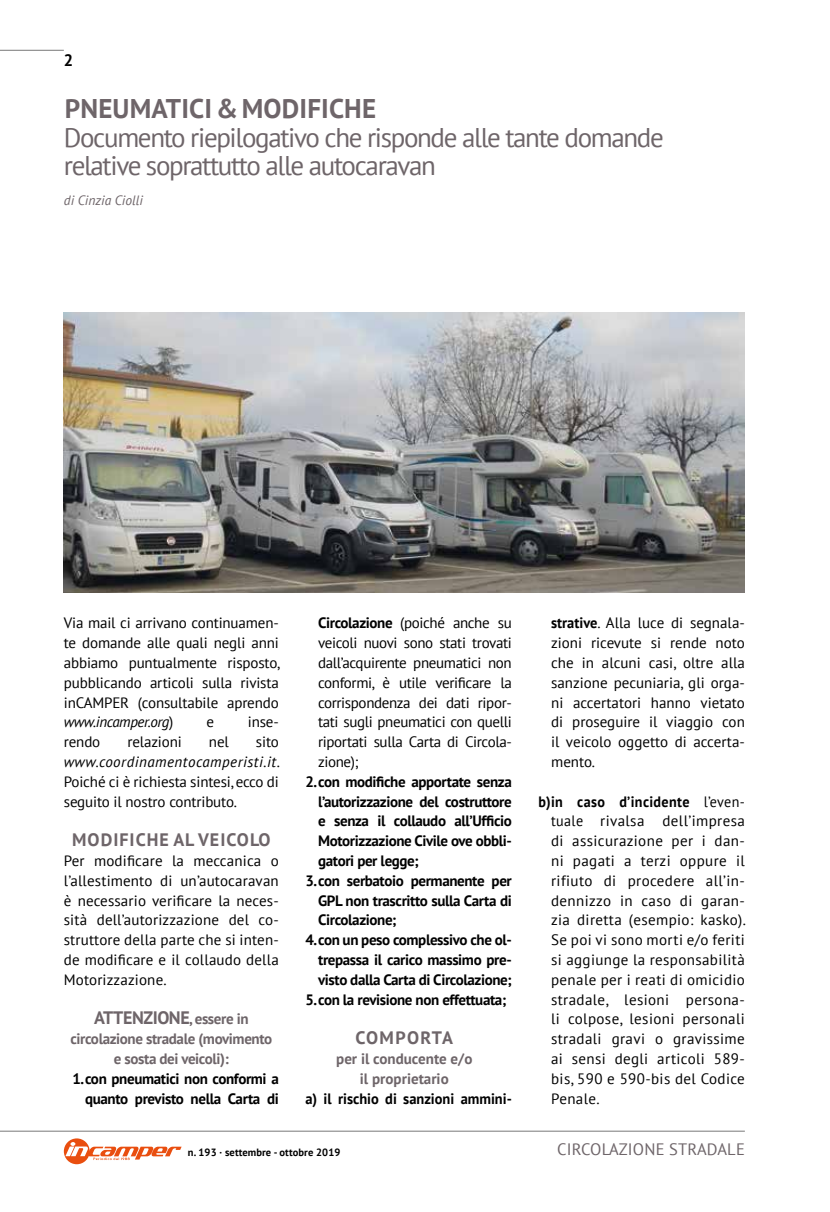
<style>
.page{position:relative;width:830px;height:1212px;background:#fff}
.page>*{position:absolute;margin:0;border:0;box-sizing:border-box;transform-origin:0 0}
.t1{font:27px/28.5px "PT Sans";letter-spacing:-.05em;color:#6e6569}
.t2{font:700 27px "PT Sans";letter-spacing:.005em;color:#6e6569}
.t3{font:700 18px "PT Sans";letter-spacing:.055em;color:#6e6569}
.t4{font:700 18px "PT Sans";letter-spacing:-.025em;color:#6e6569}
.t5{font:16.5px "PT Sans";letter-spacing:.01em;color:#6e6569}
.t6{font:700 16.5px "PT Sans";color:#000}
.t7{font:15px/19.8px "PT Sans";letter-spacing:-.01em;color:#000;text-align:justify}
.t8{font:15px/19.8px "PT Sans";letter-spacing:-.01em;color:#000;text-align:justify;scale:.94 1}
.t9{font:700 15px/19.8px "PT Sans";letter-spacing:-.025em;color:#000;text-align:right}
.t10{font:700 15px/19.8px "PT Sans";letter-spacing:-.025em;color:#6e6569;text-align:center}
.t11{font:700 15px/19.8px "PT Sans";color:#6e6569;text-align:center}
.t12{font:700 15px "PT Sans";color:#000;scale:.96 1}
.t13{font:italic 13.5px "PT Sans";color:#6e6569}
.t14{font:700 10.5px "PT Sans";letter-spacing:.01em;color:#000}
.s1{font-style:italic}
.s2{font-size:15px}
.s3{font-weight:700}
</style>
<div class="page">
<svg style="left:64px;top:1138px;width:26px;height:26px"></svg>
<svg style="left:65px;top:1142px;width:116px;height:18px"></svg>
<hr style="left:0;top:1130px;width:744px;height:2px;background:#878787">
<hr style="left:0;top:50px;width:64px;height:1px;background:#878787">
<img style="left:64px;top:313px;width:680px;height:279px">
<p class="t6" style="left:64px;top:50px;width:11px">2</p>
<h1 class="t2" style="left:65px;top:91px;width:312px">PNEUMATICI &amp; MODIFICHE</h1>
<h1 class="t1" style="left:64px;top:122px;width:601px">Documento riepilogativo che risponde alle tante domande relative soprattutto alle autocaravan</h1>
<p class="t13" style="left:64px;top:192px;width:81px">di Cinzia Ciolli</p>
<p class="t7" style="left:64px;top:613px;width:217px">Via mail ci arrivano continuamen&shy;te domande alle quali negli anni abbiamo puntualmente risposto, pubblicando articoli sulla rivista inCAMPER (consultabile aprendo <span class="s1">www.incamper.org</span>)</p>
<p class="t7" style="left:206px;top:712px;width:9px">e</p>
<p class="t7" style="left:248px;top:712px;width:32px">inse-</p>
<p class="t7" style="left:64px;top:731px;width:217px;text-indent:192px">sito <span class="s1">www.coordinamentocamperisti.it</span>.<br>Poiché ci è richiesta sintesi, ecco di seguito il nostro contributo.</p>
<p class="t3" style="left:72px;top:828px;width:200px">MODIFICHE AL VEICOLO</p>
<p class="t7" style="left:64px;top:850px;width:216px">Per modificare la meccanica o l’allestimento di un’autocaravan è necessario verificare la neces&shy;sità dell’autorizzazione del co&shy;struttore della parte che si inten&shy;de modificare e il collaudo della Motorizzazione.</p>
<p class="t4" style="left:94px;top:1006px;width:156px">ATTENZIONE<span class="s2">, essere in</span></p>
<p class="t10" style="left:70px;top:1029px;width:203px">circolazione stradale (movimento e sosta dei veicoli):</p>
<p class="t9" style="left:72px;top:1068px;width:208px">1.con pneumatici non conformi a quanto previsto nella Carta di</p>
<p class="t7" style="left:64px;top:731px;width:38px">rendo</p>
<p class="t7" style="left:127px;top:731px;width:56px">relazioni</p>
<p class="t7" style="left:209px;top:731px;width:21px">nel</p>
<p class="t7" style="left:318px;top:613px;width:195px"><span class="s3">Circolazione</span> (poiché anche su veicoli nuovi sono stati trovati dall’acquirente pneumatici non conformi, è utile verificare la corrispondenza dei dati ripor&shy;tati sugli pneumatici con quelli riportati sulla Carta di Circola&shy;zione);</p>
<p class="t9" style="left:305px;top:771px;width:208px">2.con modifiche apportate senza</p>
<p class="t9" style="left:318px;top:791px;width:195px">l’autorizzazione del costruttore</p>
<p class="t9" style="left:318px;top:811px;width:195px">e senza il collaudo all’Ufficio</p>
<p class="t9" style="left:318px;top:831px;width:195px">Motorizzazione Civile ove obbli-</p>
<p class="t9" style="left:318px;top:850px;width:102px">gatori per legge;</p>
<p class="t9" style="left:305px;top:870px;width:208px">3.con serbatoio permanente per</p>
<p class="t9" style="left:318px;top:890px;width:195px">GPL non trascritto sulla Carta di</p>
<p class="t9" style="left:318px;top:910px;width:80px">Circolazione;</p>
<p class="t9" style="left:305px;top:930px;width:208px">4.con un peso complessivo che ol-</p>
<p class="t9" style="left:318px;top:949px;width:195px">trepassa il carico massimo pre-</p>
<p class="t9" style="left:318px;top:969px;width:195px">visto dalla Carta di Circolazione;</p>
<p class="t9" style="left:305px;top:989px;width:202px">5.con la revisione non effettuata;</p>
<p class="t3" style="left:355px;top:1026px;width:99px">COMPORTA</p>
<p class="t11" style="left:336px;top:1048px;width:138px">per il conducente e/o il proprietario</p>
<p class="t12" style="left:305px;top:1088px;width:216px">a) il rischio di sanzioni ammini-</p>
<p class="t7" style="left:551px;top:613px;width:195px"><span class="s3">strative</span>. Alla luce di segnala&shy;zioni ricevute si rende noto che in alcuni casi, oltre alla sanzione pecuniaria, gli orga&shy;ni accertatori hanno vietato di proseguire il viaggio con il veicolo oggetto di accerta&shy;mento.</p>
<p class="t8" style="left:551px;top:791px;width:209px;text-indent:-13px"><span class="s3">b)in caso d’incidente</span> l’even&shy;tuale rivalsa dell’impresa di assicurazione per i dan&shy;ni pagati a terzi oppure il rifiuto di procedere all’in&shy;dennizzo in caso di garan&shy;zia diretta (esempio: kasko).<br>Se poi vi sono morti e/o feriti si aggiunge la responsabilità penale per i reati di omicidio stradale, lesioni persona&shy;li colpose, lesioni personali stradali gravi o gravissime ai sensi degli articoli 589- bis, 590 e 590-bis del Codice Penale.</p>
<p class="t14" style="left:188px;top:1145px;width:154px">n. 193 · settembre - ottobre 2019</p>
<p class="t5" style="left:557px;top:1139px;width:189px">CIRCOLAZIONE STRADALE</p>
</div>
